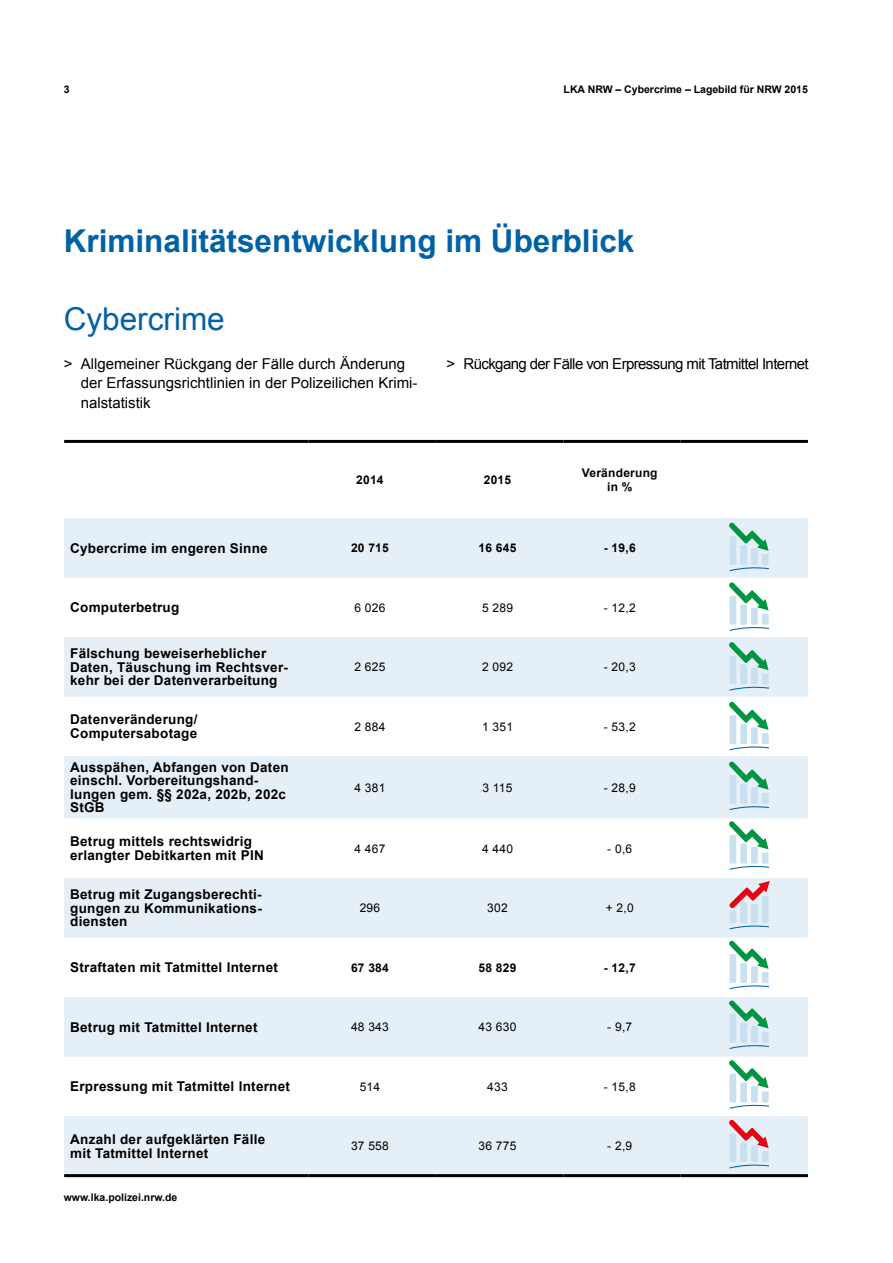
<style>
.page{position:relative;width:893px;height:1263px;background:#fff}
.page>*{position:absolute;margin:0;border:0;box-sizing:border-box;transform-origin:0 0}
.t1{font:700 31.5px "Arial";color:#0061a7}
.t2{font:31.5px "Arial";color:#0061a7}
.t3{font:15px/19.5px "Arial";color:#000}
.t4{font:15px "Arial";letter-spacing:-.04em;color:#000}
.t5{font:700 13.5px/13.5px "Arial";letter-spacing:.02em;color:#000}
.t6{font:12px "Arial";letter-spacing:.02em;color:#000}
.t7{font:700 12px/13.5px "Arial";letter-spacing:.02em;color:#000;text-align:center}
.t8{font:700 10.5px "Arial";color:#000}
</style>
<div class="page">
<svg style="left:64px;top:518px;width:744px;height:656px;fill:#e5eff7"></svg>
<hr style="left:64px;top:440px;width:244px;height:3px;background:#000">
<hr style="left:308px;top:440px;width:128px;height:3px;background:#000">
<hr style="left:436px;top:440px;width:127px;height:3px;background:#000">
<hr style="left:563px;top:440px;width:117px;height:3px;background:#000">
<hr style="left:680px;top:440px;width:128px;height:3px;background:#000">
<hr style="left:64px;top:1174px;width:244px;height:3px;background:#000">
<hr style="left:308px;top:1174px;width:128px;height:3px;background:#000">
<hr style="left:436px;top:1174px;width:127px;height:3px;background:#000">
<hr style="left:563px;top:1174px;width:117px;height:3px;background:#000">
<hr style="left:680px;top:1174px;width:128px;height:3px;background:#000">
<svg style="left:729px;top:1060px;width:40px;height:28px"></svg>
<div style="left:762px;top:1091px;width:7px;height:11px;background:#cae0ee"></div>
<div style="left:751px;top:1086px;width:7px;height:16px;background:#cae0ee"></div>
<div style="left:740px;top:1082px;width:7px;height:20px;background:#cae0ee"></div>
<div style="left:729px;top:1074px;width:7px;height:28px;background:#cae0ee"></div>
<img style="left:728px;top:1104px;width:42px;height:6px">
<svg style="left:729px;top:1104px;width:40px;height:4px"></svg>
<svg style="left:729px;top:1000px;width:40px;height:28px"></svg>
<div style="left:762px;top:1032px;width:7px;height:11px;background:#cae0ee"></div>
<div style="left:751px;top:1026px;width:7px;height:17px;background:#cae0ee"></div>
<div style="left:740px;top:1023px;width:7px;height:20px;background:#cae0ee"></div>
<div style="left:729px;top:1014px;width:7px;height:29px;background:#cae0ee"></div>
<img style="left:728px;top:1044px;width:42px;height:6px">
<svg style="left:729px;top:1045px;width:40px;height:3px"></svg>
<svg style="left:729px;top:941px;width:40px;height:28px"></svg>
<div style="left:762px;top:972px;width:7px;height:11px;background:#cae0ee"></div>
<div style="left:751px;top:966px;width:7px;height:17px;background:#cae0ee"></div>
<div style="left:740px;top:963px;width:7px;height:20px;background:#cae0ee"></div>
<div style="left:729px;top:954px;width:7px;height:29px;background:#cae0ee"></div>
<img style="left:728px;top:985px;width:42px;height:5px">
<svg style="left:729px;top:985px;width:40px;height:4px"></svg>
<svg style="left:729px;top:881px;width:41px;height:27px"></svg>
<div style="left:729px;top:910px;width:7px;height:13px;background:#cae0ee"></div>
<div style="left:740px;top:902px;width:7px;height:21px;background:#cae0ee"></div>
<div style="left:751px;top:904px;width:7px;height:19px;background:#cae0ee"></div>
<div style="left:762px;top:896px;width:7px;height:27px;background:#cae0ee"></div>
<img style="left:728px;top:925px;width:42px;height:6px">
<svg style="left:729px;top:925px;width:40px;height:4px"></svg>
<svg style="left:729px;top:821px;width:40px;height:28px"></svg>
<div style="left:762px;top:852px;width:7px;height:11px;background:#cae0ee"></div>
<div style="left:751px;top:847px;width:7px;height:16px;background:#cae0ee"></div>
<div style="left:740px;top:843px;width:7px;height:20px;background:#cae0ee"></div>
<div style="left:729px;top:835px;width:7px;height:28px;background:#cae0ee"></div>
<img style="left:728px;top:865px;width:42px;height:6px">
<svg style="left:729px;top:866px;width:40px;height:3px"></svg>
<svg style="left:729px;top:761px;width:40px;height:29px"></svg>
<div style="left:762px;top:793px;width:7px;height:11px;background:#cae0ee"></div>
<div style="left:751px;top:787px;width:7px;height:17px;background:#cae0ee"></div>
<div style="left:740px;top:784px;width:7px;height:20px;background:#cae0ee"></div>
<div style="left:729px;top:775px;width:7px;height:29px;background:#cae0ee"></div>
<img style="left:728px;top:806px;width:42px;height:5px">
<svg style="left:729px;top:806px;width:40px;height:4px"></svg>
<svg style="left:729px;top:702px;width:40px;height:28px"></svg>
<div style="left:762px;top:733px;width:7px;height:11px;background:#cae0ee"></div>
<div style="left:751px;top:727px;width:7px;height:17px;background:#cae0ee"></div>
<div style="left:740px;top:724px;width:7px;height:20px;background:#cae0ee"></div>
<div style="left:729px;top:715px;width:7px;height:29px;background:#cae0ee"></div>
<img style="left:728px;top:746px;width:42px;height:5px">
<svg style="left:729px;top:746px;width:40px;height:4px"></svg>
<svg style="left:729px;top:642px;width:40px;height:28px"></svg>
<div style="left:762px;top:673px;width:7px;height:11px;background:#cae0ee"></div>
<div style="left:751px;top:668px;width:7px;height:16px;background:#cae0ee"></div>
<div style="left:740px;top:664px;width:7px;height:20px;background:#cae0ee"></div>
<div style="left:729px;top:656px;width:7px;height:28px;background:#cae0ee"></div>
<img style="left:728px;top:686px;width:42px;height:6px">
<svg style="left:729px;top:686px;width:40px;height:4px"></svg>
<svg style="left:729px;top:582px;width:40px;height:28px"></svg>
<div style="left:762px;top:614px;width:7px;height:11px;background:#cae0ee"></div>
<div style="left:751px;top:608px;width:7px;height:17px;background:#cae0ee"></div>
<div style="left:740px;top:605px;width:7px;height:20px;background:#cae0ee"></div>
<div style="left:729px;top:596px;width:7px;height:29px;background:#cae0ee"></div>
<img style="left:728px;top:626px;width:42px;height:6px">
<svg style="left:729px;top:627px;width:40px;height:3px"></svg>
<svg style="left:729px;top:523px;width:40px;height:28px"></svg>
<div style="left:762px;top:554px;width:7px;height:11px;background:#cae0ee"></div>
<div style="left:751px;top:548px;width:7px;height:17px;background:#cae0ee"></div>
<div style="left:740px;top:545px;width:7px;height:20px;background:#cae0ee"></div>
<div style="left:729px;top:536px;width:7px;height:29px;background:#cae0ee"></div>
<img style="left:728px;top:567px;width:42px;height:5px">
<svg style="left:729px;top:567px;width:40px;height:4px"></svg>
<svg style="left:729px;top:1120px;width:40px;height:28px"></svg>
<div style="left:762px;top:1151px;width:7px;height:11px;background:#cae0ee"></div>
<div style="left:751px;top:1145px;width:7px;height:17px;background:#cae0ee"></div>
<div style="left:740px;top:1142px;width:7px;height:20px;background:#cae0ee"></div>
<div style="left:729px;top:1133px;width:7px;height:29px;background:#cae0ee"></div>
<img style="left:728px;top:1164px;width:42px;height:5px">
<svg style="left:729px;top:1164px;width:40px;height:4px"></svg>
<p class="t8" style="left:64px;top:82px;width:7px">3</p>
<p class="t8" style="left:564px;top:82px;width:246px">LKA NRW – Cybercrime – Lagebild für NRW 2015</p>
<h1 class="t1" style="left:64px;top:220px;width:572px">Kriminalitätsentwicklung im Überblick</h1>
<h1 class="t2" style="left:64px;top:298px;width:162px">Cybercrime</h1>
<p class="t3" style="left:81px;top:354px;width:338px;text-indent:-17px">&gt; Allgemeiner Rückgang der Fälle durch Änderung der Erfassungsrichtlinien in der Polizeilichen Krimi&shy;nalstatistik</p>
<p class="t4" style="left:446px;top:354px;width:364px">&gt; Rückgang der Fälle von Erpressung mit Tatmittel Internet</p>
<p class="t7" style="left:356px;top:473px;width:29px">2014</p>
<p class="t7" style="left:484px;top:473px;width:29px">2015</p>
<p class="t7" style="left:582px;top:467px;width:77px">Veränderung in %</p>
<p class="t5" style="left:70px;top:541px;width:199px">Cybercrime im engeren Sinne</p>
<p class="t7" style="left:351px;top:541px;width:39px">20 715</p>
<p class="t7" style="left:479px;top:541px;width:39px">16 645</p>
<p class="t7" style="left:604px;top:541px;width:33px">- 19,6</p>
<p class="t5" style="left:70px;top:601px;width:111px">Computerbetrug</p>
<p class="t6" style="left:354px;top:599px;width:32px">6 026</p>
<p class="t6" style="left:482px;top:599px;width:32px">5 289</p>
<p class="t6" style="left:604px;top:599px;width:33px">- 12,2</p>
<p class="t5" style="left:70px;top:647px;width:219px">Fälschung beweiserheblicher<br>Daten, Täuschung im Rechtsver&shy;kehr bei der Datenverarbeitung</p>
<p class="t6" style="left:354px;top:659px;width:32px">2 625</p>
<p class="t6" style="left:482px;top:659px;width:32px">2 092</p>
<p class="t6" style="left:604px;top:659px;width:33px">- 20,3</p>
<p class="t5" style="left:70px;top:713px;width:129px">Datenveränderung/<br>Computersabotage</p>
<p class="t6" style="left:354px;top:719px;width:32px">2 884</p>
<p class="t6" style="left:482px;top:719px;width:32px">1 351</p>
<p class="t6" style="left:604px;top:719px;width:33px">- 53,2</p>
<p class="t5" style="left:70px;top:761px;width:220px">Ausspähen, Abfangen von Daten einschl. Vorbereitungshand&shy;lungen gem. §§ 202a, 202b, 202c<br>StGB</p>
<p class="t6" style="left:354px;top:779px;width:32px">4 381</p>
<p class="t6" style="left:482px;top:779px;width:32px">3 115</p>
<p class="t6" style="left:604px;top:779px;width:33px">- 28,9</p>
<p class="t5" style="left:70px;top:835px;width:195px">Betrug mittels rechtswidrig erlangter Debitkarten mit PIN</p>
<p class="t6" style="left:354px;top:840px;width:32px">4 467</p>
<p class="t6" style="left:482px;top:840px;width:32px">4 440</p>
<p class="t6" style="left:607px;top:840px;width:26px">- 0,6</p>
<p class="t5" style="left:70px;top:888px;width:193px;text-align:justify">Betrug mit Zugangsberechti&shy;gungen zu Kommunikations&shy;diensten</p>
<p class="t6" style="left:360px;top:900px;width:22px">296</p>
<p class="t6" style="left:487px;top:900px;width:22px">302</p>
<p class="t6" style="left:606px;top:900px;width:29px">+ 2,0</p>
<p class="t5" style="left:70px;top:961px;width:209px">Straftaten mit Tatmittel Internet</p>
<p class="t7" style="left:351px;top:961px;width:39px">67 384</p>
<p class="t7" style="left:479px;top:961px;width:39px">58 829</p>
<p class="t7" style="left:604px;top:961px;width:33px">- 12,7</p>
<p class="t5" style="left:70px;top:1021px;width:189px">Betrug mit Tatmittel Internet</p>
<p class="t6" style="left:351px;top:1019px;width:39px">48 343</p>
<p class="t6" style="left:479px;top:1019px;width:39px">43 630</p>
<p class="t6" style="left:607px;top:1019px;width:26px">- 9,7</p>
<p class="t5" style="left:70px;top:1080px;width:221px">Erpressung mit Tatmittel Internet</p>
<p class="t6" style="left:360px;top:1078px;width:22px">514</p>
<p class="t6" style="left:487px;top:1078px;width:22px">433</p>
<p class="t6" style="left:604px;top:1078px;width:33px">- 15,8</p>
<p class="t5" style="left:70px;top:1133px;width:197px">Anzahl der aufgeklärten Fälle mit Tatmittel Internet</p>
<p class="t6" style="left:351px;top:1138px;width:39px">37 558</p>
<p class="t6" style="left:479px;top:1138px;width:39px">36 775</p>
<p class="t6" style="left:607px;top:1138px;width:26px">- 2,9</p>
<p class="t8" style="left:64px;top:1190px;width:115px">www.lka.polizei.nrw.de</p>
</div>
